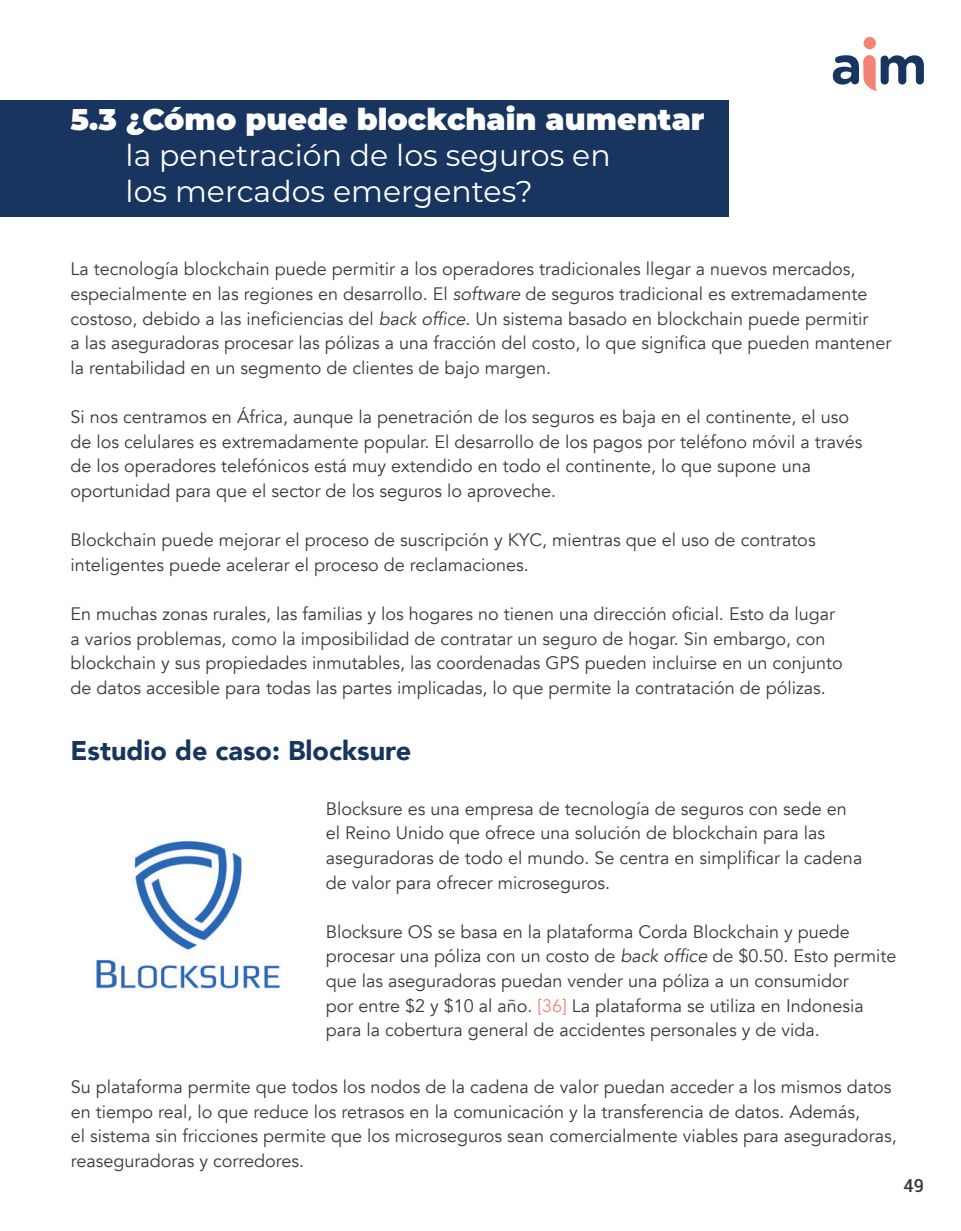
<style>
.page{position:relative;width:961px;height:1231px;background:#fff}
.page>*{position:absolute;margin:0;border:0;box-sizing:border-box;transform-origin:0 0}
.t1{font:30px/36px "Montserrat";color:#fff}
.t2{font:900 30px "Montserrat";color:#fff}
.t3{font:900 27px "Avenir";color:#17355f}
.t4{font:18px/24.6px "Avenir";color:#383b3e}
.t5{font:500 18px "Roboto";color:#383b3e}
.s1{font-style:italic}
.s2{color:#f48376}
</style>
<div class="page">
<div style="left:0;top:100px;width:728px;height:117px;background:#17355f"></div>
<img style="left:95px;top:841px;width:187px;height:151px">
<div style="left:863px;top:37px;width:12px;height:12px;background:#f48376;border-radius:50%"></div>
<svg style="left:832px;top:55px;width:91px;height:36px"></svg>
<h1 class="t2" style="left:71px;top:96px;width:635px">5.3 ¿Cómo puede blockchain aumentar</h1>
<h1 class="t1" style="left:126px;top:136px;width:486px">la penetración de los seguros en los mercados emergentes?</h1>
<p class="t4" style="left:71px;top:257px;width:822px">La tecnología blockchain puede permitir a los operadores tradicionales llegar a nuevos mercados, especialmente en las regiones en desarrollo. El <span class="s1">software</span> de seguros tradicional es extremadamente costoso, debido a las ineficiencias del <span class="s1">back office</span>. Un sistema basado en blockchain puede permitir<br>a las aseguradoras procesar las pólizas a una fracción del costo, lo que significa que pueden mantener la rentabilidad en un segmento de clientes de bajo margen.</p>
<p class="t4" style="left:71px;top:405px;width:793px">Si nos centramos en África, aunque la penetración de los seguros es baja en el continente, el uso de los celulares es extremadamente popular. El desarrollo de los pagos por teléfono móvil a través de los operadores telefónicos está muy extendido en todo el continente, lo que supone una oportunidad para que el sector de los seguros lo aproveche.</p>
<p class="t4" style="left:71px;top:528px;width:746px">Blockchain puede mejorar el proceso de suscripción y KYC, mientras que el uso de contratos inteligentes puede acelerar el proceso de reclamaciones.</p>
<p class="t4" style="left:71px;top:602px;width:773px">En muchas zonas rurales, las familias y los hogares no tienen una dirección oficial. Esto da lugar a varios problemas, como la imposibilidad de contratar un seguro de hogar. Sin embargo, con blockchain y sus propiedades inmutables, las coordenadas GPS pueden incluirse en un conjunto de datos accesible para todas las partes implicadas, lo que permite la contratación de pólizas.</p>
<h2 class="t3" style="left:71px;top:727px;width:342px">Estudio de caso: Blocksure</h2>
<p class="t4" style="left:326px;top:796px;width:538px">Blocksure es una empresa de tecnología de seguros con sede en el Reino Unido que ofrece una solución de blockchain para las aseguradoras de todo el mundo. Se centra en simplificar la cadena de valor para ofrecer microseguros.</p>
<p class="t4" style="left:326px;top:919px;width:572px">Blocksure OS se basa en la plataforma Corda Blockchain y puede procesar una póliza con un costo de <span class="s1">back office</span> de $0.50. Esto permite que las aseguradoras puedan vender una póliza a un consumidor<br>por entre $2 y $10 al año. <span class="s2">[36]</span> La plataforma se utiliza en Indonesia para la cobertura general de accidentes personales y de vida.</p>
<p class="t4" style="left:71px;top:1074px;width:827px">Su plataforma permite que todos los nodos de la cadena de valor puedan acceder a los mismos datos en tiempo real, lo que reduce los retrasos en la comunicación y la transferencia de datos. Además,<br>el sistema sin fricciones permite que los microseguros sean comercialmente viables para aseguradoras, reaseguradoras y corredores.</p>
<p class="t5" style="left:903px;top:1172px;width:22px">49</p>
</div>
